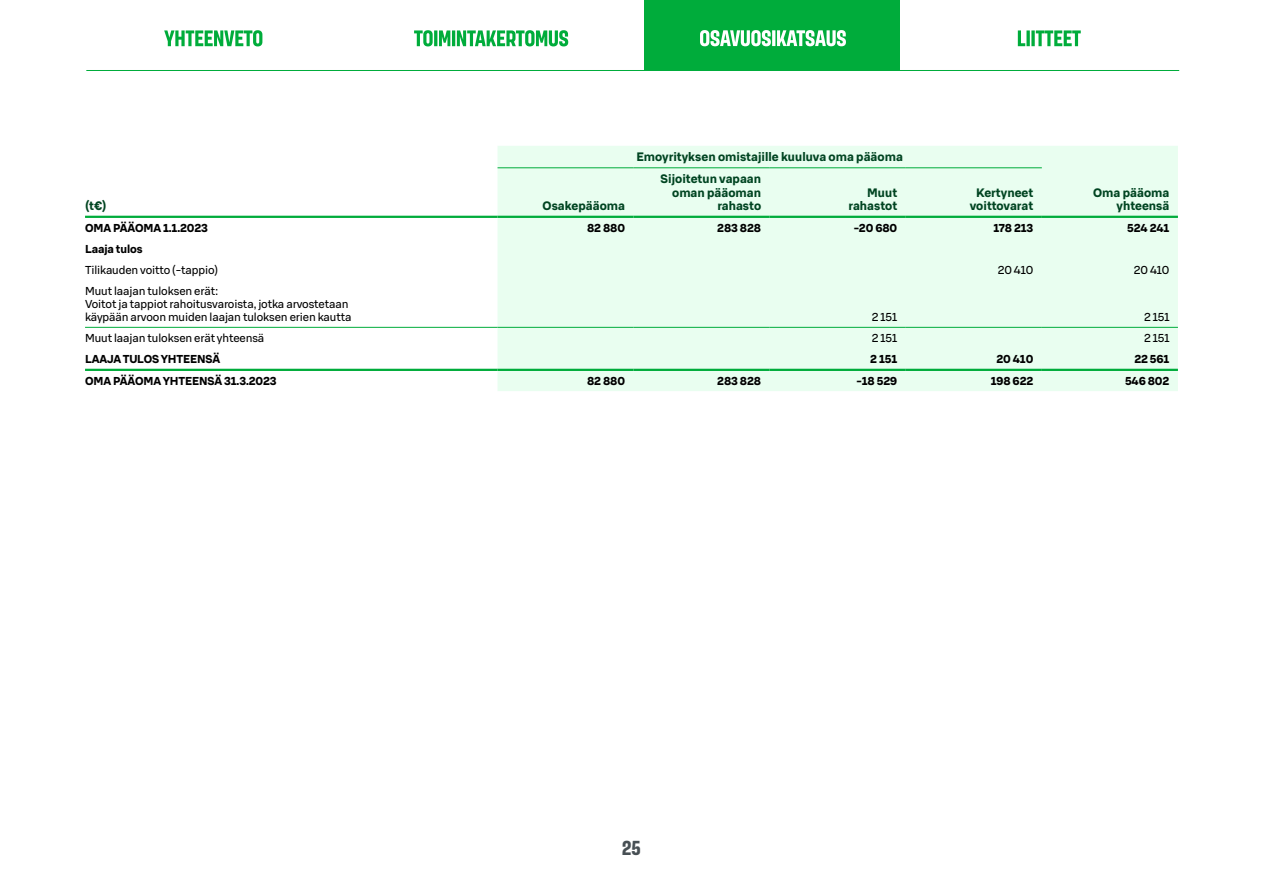
<style>
.page{position:relative;width:1263px;height:893px;background:#fff}
.page>*{position:absolute;margin:0;border:0;box-sizing:border-box;transform-origin:0 0}
.t1{font:700 20.25px "S Bonus Display";color:#474f54}
.t2{font:700 12px/13.5px "S Bonus UX";color:#004421;text-align:right}
.t3{font:11.25px/12.8px "S Bonus UX";letter-spacing:-.01em;color:#000}
.t4{font:700 11.25px "S Bonus UX";letter-spacing:-.01em;color:#000}
</style>
<div class="page">
<div style="left:644px;top:0;width:255px;height:71px;background:#00ac3b"></div>
<hr style="left:86px;top:70px;width:1093px;height:1px;background:#00ac3b">
<svg style="left:1018px;top:30px;width:63px;height:16px"></svg>
<svg style="left:164px;top:30px;width:98px;height:16px"></svg>
<svg style="left:414px;top:30px;width:154px;height:16px"></svg>
<div style="left:497px;top:146px;width:681px;height:245px;background:#e9fef0"></div>
<hr style="left:85px;top:216px;width:412px;height:2px;background:#00ac3b">
<hr style="left:497px;top:216px;width:137px;height:2px;background:#00ac3b">
<hr style="left:634px;top:216px;width:136px;height:2px;background:#00ac3b">
<hr style="left:770px;top:216px;width:136px;height:2px;background:#00ac3b">
<hr style="left:906px;top:216px;width:136px;height:2px;background:#00ac3b">
<hr style="left:1042px;top:216px;width:136px;height:2px;background:#00ac3b">
<hr style="left:85px;top:369px;width:412px;height:2px;background:#00ac3b">
<hr style="left:497px;top:369px;width:137px;height:2px;background:#00ac3b">
<hr style="left:634px;top:369px;width:136px;height:2px;background:#00ac3b">
<hr style="left:770px;top:369px;width:136px;height:2px;background:#00ac3b">
<hr style="left:906px;top:369px;width:136px;height:2px;background:#00ac3b">
<hr style="left:1042px;top:369px;width:136px;height:2px;background:#00ac3b">
<hr style="left:497px;top:167px;width:137px;height:1px;background:#00ac3b">
<hr style="left:634px;top:167px;width:136px;height:1px;background:#00ac3b">
<hr style="left:770px;top:167px;width:136px;height:1px;background:#00ac3b">
<hr style="left:906px;top:167px;width:136px;height:1px;background:#00ac3b">
<hr style="left:85px;top:327px;width:412px;height:1px;background:#00ac3b">
<hr style="left:497px;top:327px;width:137px;height:1px;background:#00ac3b">
<hr style="left:634px;top:327px;width:136px;height:1px;background:#00ac3b">
<hr style="left:770px;top:327px;width:136px;height:1px;background:#00ac3b">
<hr style="left:906px;top:327px;width:136px;height:1px;background:#00ac3b">
<hr style="left:1042px;top:327px;width:136px;height:1px;background:#00ac3b">
<svg style="left:700px;top:30px;width:146px;height:16px"></svg>
<p class="t2" style="left:85px;top:199px;width:23px">(t€)</p>
<p class="t2" style="left:543px;top:199px;width:84px">Osakepääoma</p>
<p class="t2" style="left:636px;top:150px;width:268px">Emoyrityksen omistajille kuuluva oma pääoma</p>
<p class="t2" style="left:661px;top:172px;width:102px">Sijoitetun vapaan oman pääoman rahasto</p>
<p class="t2" style="left:848px;top:186px;width:50px">Muut rahastot</p>
<p class="t2" style="left:970px;top:186px;width:65px;text-align:center">Kertyneet voittovarat</p>
<p class="t2" style="left:1093px;top:186px;width:78px">Oma pääoma yhteensä</p>
<p class="t4" style="left:85px;top:220px;width:124px">OMA PÄÄOMA 1.1.2023</p>
<p class="t4" style="left:587px;top:220px;width:39px">82 880</p>
<p class="t4" style="left:717px;top:220px;width:45px">283 828</p>
<p class="t4" style="left:854px;top:220px;width:45px">-20 680</p>
<p class="t4" style="left:993px;top:220px;width:41px">178 213</p>
<p class="t4" style="left:1127px;top:220px;width:44px">524 241</p>
<p class="t4" style="left:85px;top:241px;width:59px">Laaja tulos</p>
<p class="t3" style="left:85px;top:263px;width:135px">Tilikauden voitto (-tappio)</p>
<p class="t3" style="left:998px;top:263px;width:37px">20 410</p>
<p class="t3" style="left:1134px;top:263px;width:37px">20 410</p>
<p class="t3" style="left:85px;top:285px;width:268px">Muut laajan tuloksen erät:<br>Voitot ja tappiot rahoitusvaroista, jotka arvostetaan käypään arvoon muiden laajan tuloksen erien kautta</p>
<p class="t3" style="left:872px;top:310px;width:27px">2 151</p>
<p class="t3" style="left:1144px;top:310px;width:27px">2 151</p>
<p class="t3" style="left:85px;top:331px;width:181px">Muut laajan tuloksen erät yhteensä</p>
<p class="t3" style="left:872px;top:331px;width:27px">2 151</p>
<p class="t3" style="left:1144px;top:331px;width:27px">2 151</p>
<p class="t4" style="left:85px;top:352px;width:137px">LAAJA TULOS YHTEENSÄ</p>
<p class="t4" style="left:870px;top:352px;width:28px">2 151</p>
<p class="t4" style="left:996px;top:352px;width:38px">20 410</p>
<p class="t4" style="left:1134px;top:352px;width:37px">22 561</p>
<p class="t4" style="left:85px;top:373px;width:193px">OMA PÄÄOMA YHTEENSÄ 31.3.2023</p>
<p class="t4" style="left:587px;top:373px;width:39px">82 880</p>
<p class="t4" style="left:717px;top:373px;width:45px">283 828</p>
<p class="t4" style="left:857px;top:373px;width:42px">-18 529</p>
<p class="t4" style="left:991px;top:373px;width:44px">198 622</p>
<p class="t4" style="left:1125px;top:373px;width:46px">546 802</p>
<h1 class="t1" style="left:622px;top:835px;width:20px">25</h1>
</div>
